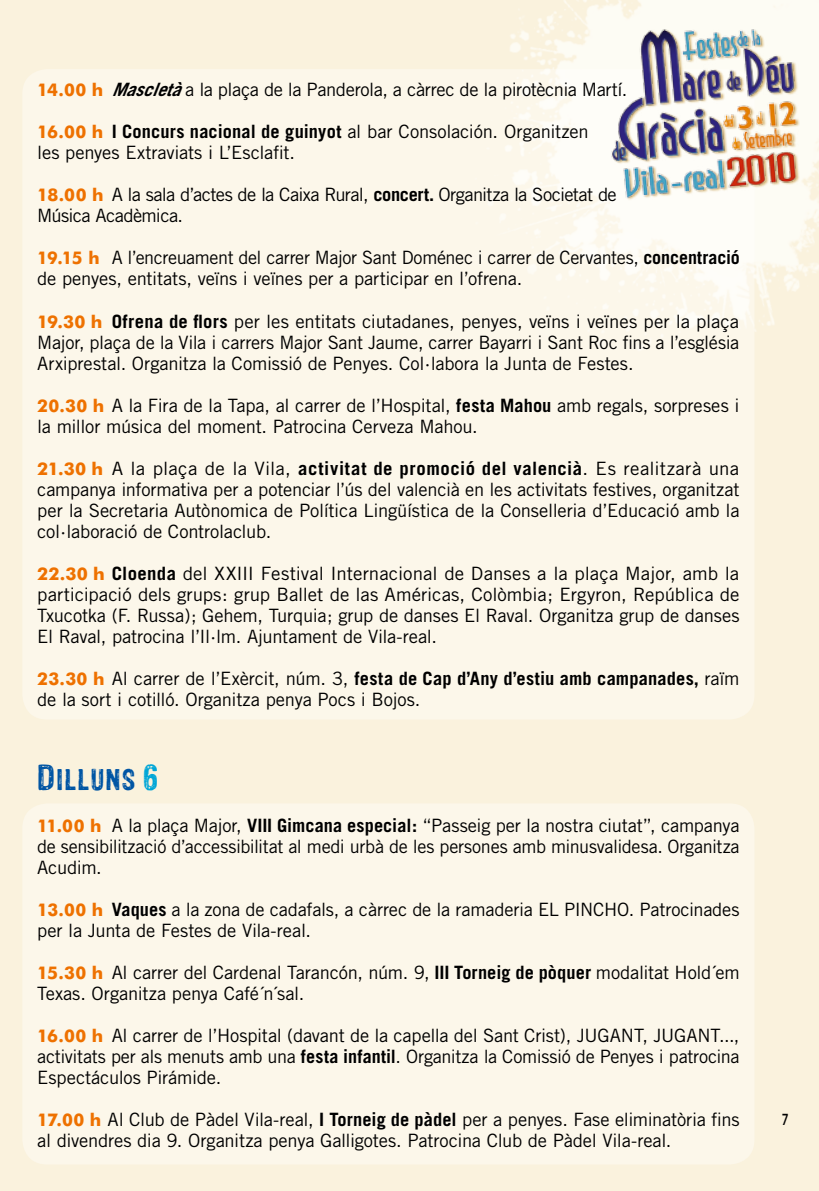
<style>
.page{position:relative;width:819px;height:1191px;background:#faf2dd}
.page>*{position:absolute;margin:0;border:0;box-sizing:border-box;transform-origin:0 0}
.t1{font:24.5px "Sans Culottes";letter-spacing:.05em;color:#0055a4}
.t2{font:18.38px/21px "Trade Gothic";letter-spacing:-.015em;color:#000}
.t3{font:18.38px/21px "Trade Gothic";letter-spacing:-.035em;color:#000}
.t4{font:500 14px "OPTI Auvant Gothic";color:#000;scale:.82 1}
.s1{font-family:"Futura BT";font-weight:700;font-size:17.5px;color:#ee7100}
.s2{font-weight:700;font-style:italic}
.s3{font-weight:700}
.s4{font-size:29.75px}
.s5{font-size:29.75px;color:#00a6d7}
</style>
<div class="page">
<div style="left:22px;top:69px;width:732px;height:650px;background:#fcf7ea;border-radius:25px"></div>
<div style="left:22px;top:803px;width:732px;height:361px;background:#fcf7ea;border-radius:25px"></div>
<img style="left:501px;top:0;width:318px;height:336px">
<img style="left:585px;top:0;width:234px;height:207px">
<p class="t2" style="left:37px;top:79px;width:591px"><span class="s1">14.00 h</span> <span class="s2">Mascletà</span> a la plaça de la Panderola, a càrrec de la pirotècnia Martí.</p>
<p class="t2" style="left:37px;top:121px;width:553px"><span class="s1">16.00 h</span> <span class="s3">I Concurs nacional de guinyot</span> al bar Consolación. Organitzen les penyes Extraviats i L’Esclafit.</p>
<p class="t3" style="left:37px;top:184px;width:581px"><span class="s1">18.00 h</span> A la sala d’actes de la Caixa Rural, <span class="s3">concert.</span> Organitza la Societat de<br>Música Acadèmica.</p>
<p class="t2" style="left:37px;top:247px;width:704px"><span class="s1">19.15 h</span> A l’encreuament del carrer Major Sant Doménec i carrer de Cervantes, <span class="s3">concentració </span>de penyes, entitats, veïns i veïnes per a participar en l’ofrena.</p>
<p class="t2" style="left:37px;top:310px;width:703px;text-align:justify"><span class="s1">19.30 h</span> <span class="s3">Ofrena de flors</span> per les entitats ciutadanes, penyes, veïns i veïnes per la plaça Major, plaça de la Vila i carrers Major Sant Jaume, carrer Bayarri i Sant Roc fins a l’església Arxiprestal. Organitza la Comissió de Penyes. Col·labora la Junta de Festes.</p>
<p class="t2" style="left:37px;top:394px;width:703px"><span class="s1">20.30 h</span> A la Fira de la Tapa, al carrer de l’Hospital, <span class="s3">festa Mahou</span> amb regals, sorpreses i la millor música del moment. Patrocina Cerveza Mahou.</p>
<p class="t2" style="left:37px;top:457px;width:703px;text-align:justify"><span class="s1">21.30 h</span> A la plaça de la Vila, <span class="s3">activitat de promoció del valencià</span>. Es realitzarà una campanya informativa per a potenciar l’ús del valencià en les activitats festives, organitzat per la Secretaria Autònomica de Política Lingüística de la Conselleria d’Educació amb la col·laboració de Controlaclub.</p>
<p class="t2" style="left:37px;top:562px;width:703px;text-align:justify"><span class="s1">22.30 h</span> <span class="s3">Cloenda</span> del XXIII Festival Internacional de Danses a la plaça Major, amb la participació dels grups: grup Ballet de las Américas, Colòmbia; Ergyron, República de Txucotka (F. Russa); Gehem, Turquia; grup de danses El Raval. Organitza grup de danses El Raval, patrocina l’Il·lm. Ajuntament de Vila-real.</p>
<p class="t2" style="left:37px;top:667px;width:703px"><span class="s1">23.30 h</span> Al carrer de l’Exèrcit, núm. 3, <span class="s3">festa de Cap d’Any d’estiu amb campanades,</span> raïm de la sort i cotilló. Organitza penya Pocs i Bojos.</p>
<h1 class="t1" style="left:37px;top:761px;width:122px"><span class="s4">D</span>ILLUNS <span class="s5">6</span></h1>
<p class="t2" style="left:37px;top:814px;width:704px;text-align:justify"><span class="s1">11.00 h</span> A la plaça Major, <span class="s3">VIII Gimcana especial:</span> “Passeig per la nostra ciutat”, campanya de sensibilització d’accessibilitat al medi urbà de les persones amb minusvalidesa. Organitza Acudim.</p>
<p class="t2" style="left:37px;top:898px;width:503px"><span class="s1">13.00 h</span> <span class="s3">Vaques</span> a la zona de cadafals, a càrrec de la ramaderia EL</p>
<p class="t2" style="left:564px;top:898px;width:177px">PINCHO. Patrocinades</p>
<p class="t2" style="left:37px;top:919px;width:275px">per la Junta de Festes de Vila-real.</p>
<p class="t2" style="left:37px;top:961px;width:703px"><span class="s1">15.30 h</span> Al carrer del Cardenal Tarancón, núm. 9, <span class="s3">III Torneig de pòquer</span> modalitat Hold´em<br>Texas. Organitza penya Café´n´sal.</p>
<p class="t2" style="left:37px;top:1024px;width:703px;text-align:justify"><span class="s1">16.00 h</span> Al carrer de l’Hospital (davant de la capella del Sant Crist), JUGANT, JUGANT..., activitats per als menuts amb una <span class="s3">festa infantil</span>. Organitza la Comissió de Penyes i patrocina Espectáculos Pirámide.</p>
<p class="t2" style="left:37px;top:1108px;width:703px"><span class="s1">17.00 h</span> Al Club de Pàdel Vila-real, <span class="s3">I Torneig de pàdel</span> per a penyes. Fase eliminatòria fins al divendres dia 9. Organitza penya Galligotes. Patrocina Club de Pàdel Vila-real.</p>
<p class="t4" style="left:780px;top:1108px;width:14px">7</p>
</div>
